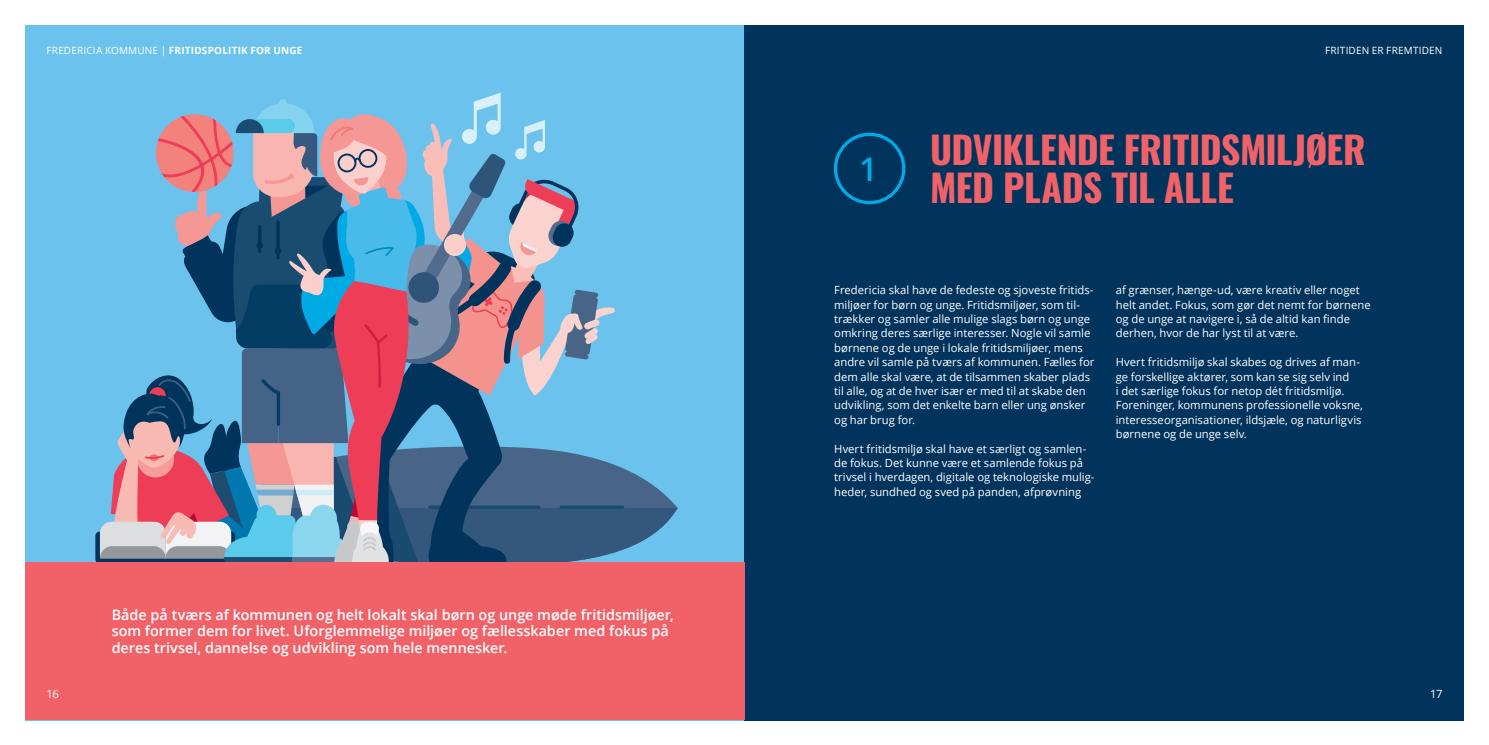
<style>
.page{position:relative;width:1489px;height:745px;background:#fff}
.page>*{position:absolute;margin:0;border:0;box-sizing:border-box;transform-origin:0 0}
.FK_rubrik{font:700 37.5px/37.5px "Oswald";letter-spacing:-.01em;color:#f06268}
.FK_rubrik-2{font:600 32.5px "Open Sans";color:#00abe5}
.FK_underrubrik{font:600 14.38px/16.9px "Open Sans";color:#fff}
.FK_brød{font:11.25px/14.4px "Open Sans";color:#fff}
.t1{font:700 10px "Open Sans";letter-spacing:.02em;color:#fff}
.t2{font:10px "Open Sans";letter-spacing:.02em;color:#fff}
.s1{font-weight:400}
</style>
<div class="page">
<div style="left:25px;top:25px;width:719px;height:694px;background:#6ac2ed"></div>
<div style="left:744px;top:25px;width:719px;height:694px;background:#00345c"></div>
<div style="left:833px;top:132px;width:72px;height:72px;border:3px solid #00abe5;border-radius:50%"></div>
<div style="left:95px;top:531px;width:140px;height:32px;background:#00345c;border-radius:4px"></div>
<svg style="left:100px;top:92px;width:577px;height:470px"></svg>
<div style="left:25px;top:562px;width:719px;height:157px;background:#f06268"></div>
<p class="t1" style="left:47px;top:43px;width:257px"><span class="s1">FREDERICIA KOMMUNE |</span> FRITIDSPOLITIK FOR UNGE</p>
<p class="FK_brød" style="left:47px;top:686px;width:14px">16</p>
<p class="FK_underrubrik" style="left:112px;top:605px;width:563px">Både på tværs af kommunen og helt lokalt skal børn og unge møde fritidsmiljøer, som former dem for livet. Uforglemmelige miljøer og fællesskaber med fokus på deres trivsel, dannelse og udvikling som hele mennesker.</p>
<p class="FK_rubrik-2" style="left:859px;top:147px;width:20px">1</p>
<p class="t2" style="left:1324px;top:44px;width:119px">FRITIDEN ER FREMTIDEN</p>
<p class="FK_rubrik" style="left:930px;top:133px;width:437px">UDVIKLENDE FRITIDSMILJØER<br>MED PLADS TIL ALLE</p>
<p class="FK_brød" style="left:834px;top:282px;width:262px">Fredericia skal have de fedeste og sjoveste fritids&shy;miljøer for børn og unge. Fritidsmiljøer, som til&shy;trækker og samler alle mulige slags børn og unge omkring deres særlige interesser. Nogle vil samle børnene og de unge i lokale fritidsmiljøer, mens andre vil samle på tværs af kommunen. Fælles for dem alle skal være, at de tilsammen skaber plads til alle, og at de hver især er med til at skabe den udvikling, som det enkelte barn eller ung ønsker og har brug for.</p>
<p class="FK_brød" style="left:834px;top:440px;width:262px">Hvert fritidsmiljø skal have et særligt og samlen&shy;de fokus. Det kunne være et samlende fokus på trivsel i hverdagen, digitale og teknologiske mulig&shy;heder, sundhed og sved på panden, afprøvning</p>
<p class="FK_brød" style="left:1115px;top:282px;width:256px">af grænser, hænge-ud, være kreativ eller noget helt andet. Fokus, som gør det nemt for børnene og de unge at navigere i, så de altid kan finde derhen, hvor de har lyst til at være.</p>
<p class="FK_brød" style="left:1115px;top:354px;width:249px">Hvert fritidsmiljø skal skabes og drives af man&shy;ge forskellige aktører, som kan se sig selv ind<br>i det særlige fokus for netop dét fritidsmiljø.<br>Foreninger, kommunens professionelle voksne, interesseorganisationer, ildsjæle, og naturligvis børnene og de unge selv.</p>
<p class="FK_brød" style="left:1429px;top:685px;width:14px">17</p>
</div>
